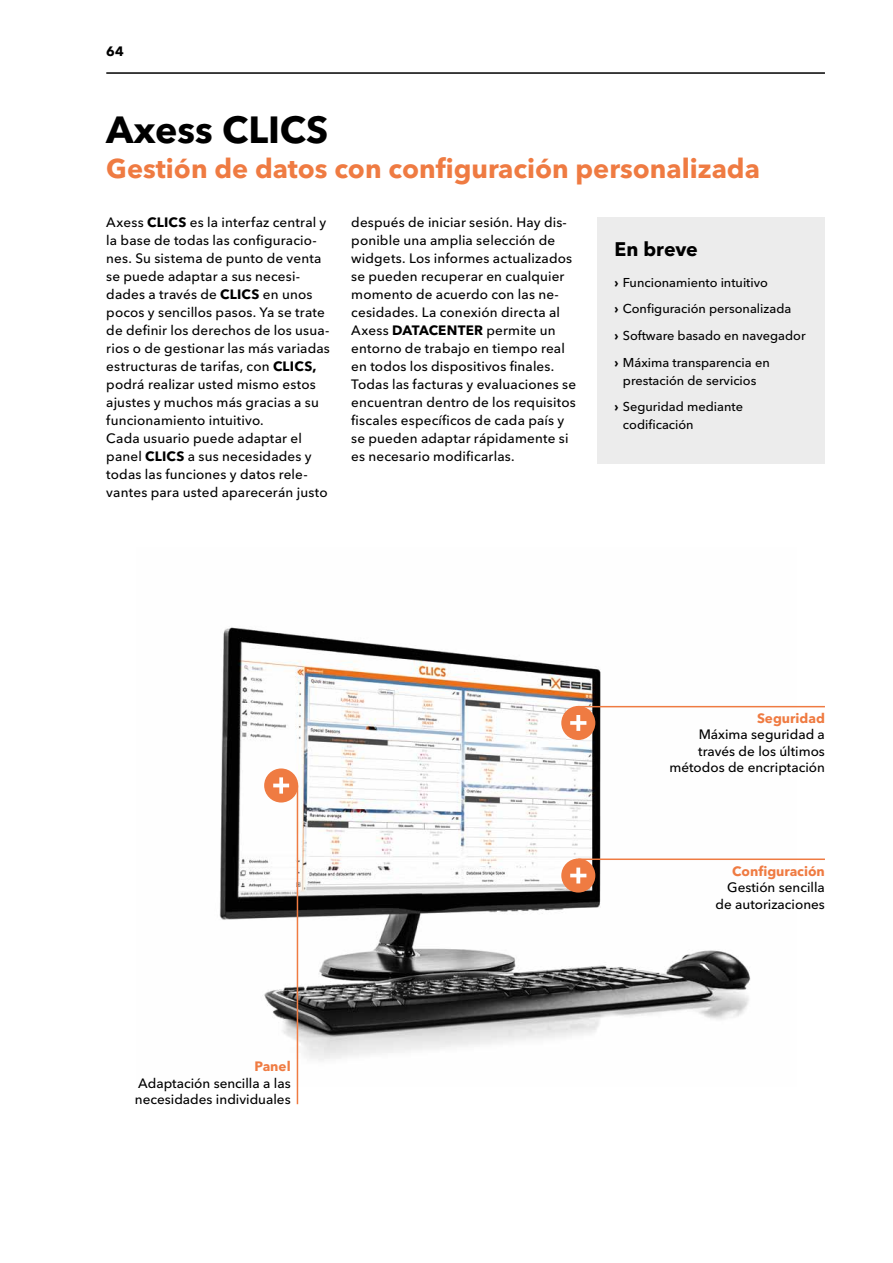
<style>
.page{position:relative;width:893px;height:1263px;background:#fff}
.page>*{position:absolute;margin:0;border:0;box-sizing:border-box;transform-origin:0 0}
.t1{font:700 37.5px "Avenir Next Cyr";color:#000}
.t2{font:700 27px "Avenir Next Cyr";color:#ef7b42}
.t3{font:700 19.5px "Avenir Next Cyr";letter-spacing:.005em;color:#000}
.t4{font:500 13.5px/18px "Avenir Next Cyr";letter-spacing:.01em;color:#000}
.t5{font:700 13.5px "Avenir Next Cyr";color:#ef7b42}
.t6{font:700 13.5px "Avenir Next Cyr";color:#000}
.t7{font:500 12.75px/26.5px "Avenir Next Cyr";color:#000}
.s1{font-weight:700}
</style>
<div class="page">
<hr style="left:106px;top:72px;width:719px;height:2px;background:#000">
<img style="left:219px;top:627px;width:577px;height:460px">
<div style="left:597px;top:217px;width:228px;height:246px;background:#ececec"></div>
<div style="left:561px;top:706px;width:34px;height:34px;background:#ef7b42;border-radius:50%"></div>
<svg style="left:570px;top:715px;width:16px;height:16px"></svg>
<div style="left:561px;top:858px;width:34px;height:34px;background:#ef7b42;border-radius:50%"></div>
<svg style="left:570px;top:867px;width:16px;height:16px"></svg>
<hr style="left:578px;top:706px;width:247px;height:1px;background:#ef7b42">
<hr style="left:578px;top:858px;width:247px;height:2px;background:#ef7b42">
<div style="left:264px;top:768px;width:34px;height:34px;background:#ef7b42;border-radius:50%"></div>
<svg style="left:273px;top:777px;width:16px;height:17px"></svg>
<hr style="left:297px;top:785px;width:1px;height:319px;background:#ef7b42">
<p class="t6" style="left:106px;top:43px;width:19px">64</p>
<h1 class="t1" style="left:106px;top:107px;width:223px">Axess CLICS</h1>
<h2 class="t2" style="left:106px;top:152px;width:655px">Gestión de datos con configuración personalizada</h2>
<p class="t4" style="left:106px;top:214px;width:225px">Axess <span class="s1">CLICS</span> es la interfaz central y la base de todas las configuracio&shy;nes. Su sistema de punto de venta se puede adaptar a sus necesi&shy;dades a través de <span class="s1">CLICS</span> en unos pocos y sencillos pasos. Ya se trate de definir los derechos de los usua&shy;rios o de gestionar las más variadas estructuras de tarifas, con <span class="s1">CLICS, </span>podrá realizar usted mismo estos ajustes y muchos más gracias a su funcionamiento intuitivo.<br>Cada usuario puede adaptar el panel <span class="s1">CLICS</span> a sus necesidades y todas las funciones y datos rele&shy;vantes para usted aparecerán justo</p>
<p class="t4" style="left:351px;top:214px;width:226px">después de iniciar sesión. Hay dis&shy;ponible una amplia selección de widgets. Los informes actualizados se pueden recuperar en cualquier momento de acuerdo con las ne&shy;cesidades. La conexión directa al Axess <span class="s1">DATACENTER</span> permite un entorno de trabajo en tiempo real en todos los dispositivos finales.<br>Todas las facturas y evaluaciones se encuentran dentro de los requisitos fiscales específicos de cada país y se pueden adaptar rápidamente si es necesario modificarlas.</p>
<h3 class="t3" style="left:614px;top:237px;width:85px">En breve</h3>
<p class="t7" style="left:614px;top:269px;width:193px"><span class="s1">›</span> Funcionamiento intuitivo<br><span class="s1">›</span> Configuración personalizada<br><span class="s1">›</span> Software basado en navegador <span class="s1">›</span> Máxima transparencia en</p>
<p class="t7" style="left:614px;top:367px;width:143px;text-indent:9px">prestación de servicios <span class="s1">›</span> Seguridad mediante</p>
<p class="t7" style="left:623px;top:411px;width:72px">codificación</p>
<p class="t5" style="left:757px;top:710px;width:69px">Seguridad</p>
<p class="t4" style="left:669px;top:726px;width:157px;line-height:16.5px;text-align:right">Máxima seguridad a través de los últimos métodos de encriptación</p>
<p class="t5" style="left:255px;top:1058px;width:38px">Panel</p>
<p class="t4" style="left:135px;top:1075px;width:157px;line-height:16.5px">Adaptación sencilla a las necesidades individuales</p>
<p class="t5" style="left:732px;top:862px;width:94px">Configuración</p>
<p class="t4" style="left:715px;top:879px;width:111px;line-height:16.5px;text-align:right">Gestión sencilla de autorizaciones</p>
</div>
